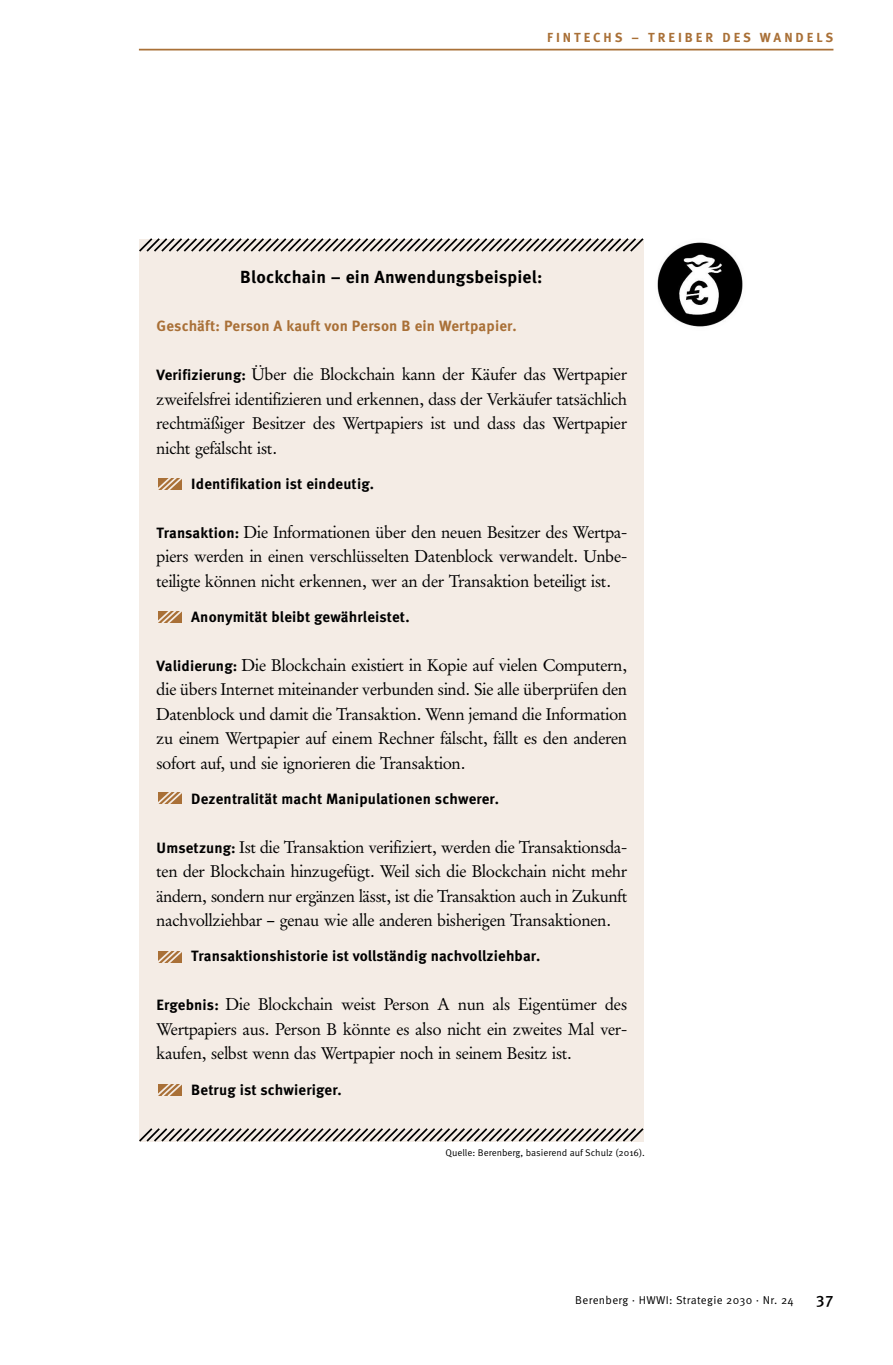
<style>
.page{position:relative;width:893px;height:1365px;background:#fff}
.page>*{position:absolute;margin:0;border:0;box-sizing:border-box;transform-origin:0 0}
.t1{font:700 17.5px "Meta OT";letter-spacing:.01em;color:#000}
.t2{font:16.62px/24.5px "Garamond Stempel Expert BQ Roman Os F";letter-spacing:.01em;color:#000;text-align:justify}
.t3{font:500 15.75px "Meta OT";color:#000}
.t4{font:700 14.88px "Meta OT";letter-spacing:.01em;color:#000}
.t5{font:700 14.88px "Meta OT";letter-spacing:.01em;color:#a97037}
.t6{font:700 13.12px "Meta OT";letter-spacing:.225em;color:#a97037}
.t7{font:11.38px "Meta OT Norm";letter-spacing:.03em;color:#000}
.t8{font:9.62px "Meta OT Norm";color:#000}
.s1{font-family:"Meta OT";font-weight:700;font-size:14.88px}
</style>
<div class="page">
<hr style="left:139px;top:49px;width:694px;height:1px;background:#a97037">
<div style="left:139px;top:239px;width:505px;height:902px;background:#f4ece5"></div>
<svg style="left:139px;top:238px;width:505px;height:14px"></svg>
<svg style="left:139px;top:1128px;width:505px;height:14px"></svg>
<img style="left:655px;top:238px;width:91px;height:93px;border-radius:50%">
<svg style="left:158px;top:478px;width:24px;height:12px"></svg>
<svg style="left:158px;top:611px;width:24px;height:12px"></svg>
<svg style="left:158px;top:792px;width:24px;height:12px"></svg>
<svg style="left:158px;top:951px;width:24px;height:12px"></svg>
<svg style="left:158px;top:1084px;width:24px;height:12px"></svg>
<p class="t6" style="left:547px;top:32px;width:288px">FINTECHS – TREIBER DES WANDELS</p>
<p class="t1" style="left:240px;top:270px;width:304px">Blockchain – ein Anwendungsbeispiel:</p>
<p class="t5" style="left:157px;top:320px;width:362px">Geschäft: Person A kauft von Person B ein Wertpapier.</p>
<p class="t2" style="left:157px;top:362px;width:472px"><span class="s1">Verifizierung:</span> Über die Blockchain kann der Käufer das Wertpapier zweifelsfrei identifizieren und erkennen, dass der Verkäufer tatsächlich rechtmäßiger Besitzer des Wertpapiers ist und dass das Wertpapier nicht gefälscht ist.</p>
<p class="t4" style="left:191px;top:477px;width:184px">Identifikation ist eindeutig.</p>
<p class="t2" style="left:157px;top:520px;width:472px"><span class="s1">Transaktion:</span> Die Informationen über den neuen Besitzer des Wertpa&shy;piers werden in einen verschlüsselten Datenblock verwandelt. Unbe&shy;teiligte können nicht erkennen, wer an der Transaktion beteiligt ist.</p>
<p class="t4" style="left:191px;top:610px;width:220px">Anonymität bleibt gewährleistet.</p>
<p class="t2" style="left:157px;top:653px;width:472px"><span class="s1">Validierung:</span> Die Blockchain existiert in Kopie auf vielen Computern, die übers Internet miteinander verbunden sind. Sie alle überprüfen den Datenblock und damit die Transaktion. Wenn jemand die Information zu einem Wertpapier auf einem Rechner fälscht, fällt es den anderen sofort auf, und sie ignorieren die Transaktion.</p>
<p class="t4" style="left:191px;top:792px;width:309px">Dezentralität macht Manipulationen schwerer.</p>
<p class="t2" style="left:157px;top:835px;width:472px"><span class="s1">Umsetzung:</span> Ist die Transaktion verifiziert, werden die Transaktionsda&shy;ten der Blockchain hinzugefügt. Weil sich die Blockchain nicht mehr ändern, sondern nur ergänzen lässt, ist die Transaktion auch in Zukunft nachvollziehbar – genau wie alle anderen bisherigen Transaktionen.</p>
<p class="t4" style="left:191px;top:950px;width:351px">Transaktionshistorie ist vollständig nachvollziehbar.</p>
<p class="t2" style="left:157px;top:992px;width:472px"><span class="s1">Ergebnis:</span> Die Blockchain weist Person A nun als Eigentümer des Wertpapiers aus. Person B könnte es also nicht ein zweites Mal ver&shy;kaufen, selbst wenn das Wertpapier noch in seinem Besitz ist.</p>
<p class="t4" style="left:191px;top:1083px;width:152px">Betrug ist schwieriger.</p>
<p class="t8" style="left:445px;top:1148px;width:201px">Quelle: Berenberg, basierend auf Schulz (2016).</p>
<p class="t7" style="left:575px;top:1295px;width:220px">Berenberg · HWWI: Strategie 2030 · Nr. 24</p>
<p class="t3" style="left:816px;top:1292px;width:19px">37</p>
</div>
